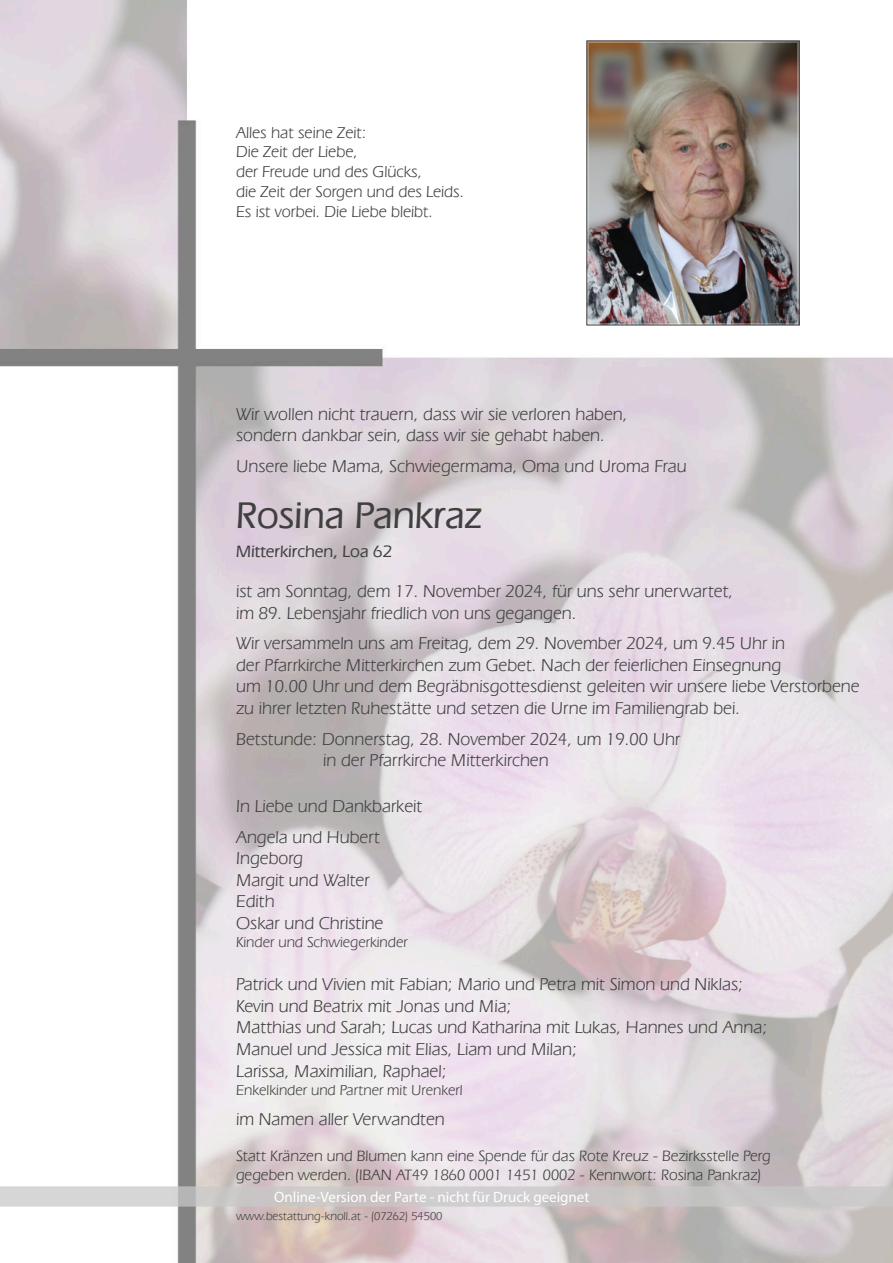
<style>
.page{position:relative;width:893px;height:1263px;background:#fff}
.page>*{position:absolute;margin:0;border:0;box-sizing:border-box;transform-origin:0 0}
.t1{font:500 39px "Eras IT Cby BT";color:#404040}
.t2{font:18px/21.6px "Eras IT Cby BT";color:#404040}
.t3{font:500 17.25px "Eras IT Cby BT";color:#404040}
.t4{font:16.5px/19.8px "Eras IT Cby BT";color:#404040}
.t5{font:15.75px/18.9px "Eras IT Cby BT";color:#404040}
.t6{font:15px "Eras IT Cby BT";color:#404040}
.t7{font:15px "Myriad Pro";color:#fff}
.t8{font:12px "Eras IT Cby BT";color:#404040}
</style>
<div class="page">
<img style="left:0;top:0;width:893px;height:1263px">
<img style="left:0;top:1186px;width:893px;height:20px">
<img style="left:586px;top:41px;width:213px;height:284px">
<p class="t4" style="left:236px;top:123px;width:230px">Alles hat seine Zeit:<br>Die Zeit der Liebe,<br>der Freude und des Glücks,<br>die Zeit der Sorgen und des Leids.<br>Es ist vorbei. Die Liebe bleibt.</p>
<p class="t2" style="left:236px;top:404px;width:393px">Wir wollen nicht trauern, dass wir sie verloren haben, sondern dankbar sein, dass wir sie gehabt haben.</p>
<p class="t2" style="left:236px;top:456px;width:452px">Unsere liebe Mama, Schwiegermama, Oma und Uroma Frau</p>
<h1 class="t1" style="left:236px;top:498px;width:247px">Rosina Pankraz</h1>
<p class="t3" style="left:236px;top:544px;width:158px">Mitterkirchen, Loa 62</p>
<p class="t2" style="left:236px;top:582px;width:499px">ist am Sonntag, dem 17. November 2024, für uns sehr unerwartet, im 89. Lebensjahr friedlich von uns gegangen.</p>
<p class="t2" style="left:236px;top:634px;width:625px">Wir versammeln uns am Freitag, dem 29. November 2024, um 9.45 Uhr in<br>der Pfarrkirche Mitterkirchen zum Gebet. Nach der feierlichen Einsegnung<br>um 10.00 Uhr und dem Begräbnisgottesdienst geleiten wir unsere liebe Verstorbene zu ihrer letzten Ruhestätte und setzen die Urne im Familiengrab bei.</p>
<p class="t2" style="left:323px;top:729px;width:358px;text-indent:-87px">Betstunde: Donnerstag, 28. November 2024, um 19.00 Uhr in der Pfarrkirche Mitterkirchen</p>
<p class="t2" style="left:236px;top:792px;width:188px;line-height:30.6px">In Liebe und Dankbarkeit<br>Angela und Hubert</p>
<p class="t2" style="left:236px;top:849px;width:149px">Ingeborg<br>Margit und Walter<br>Edith<br>Oskar und Christine</p>
<p class="t6" style="left:236px;top:936px;width:173px">Kinder und Schwiegerkinder</p>
<p class="t2" style="left:236px;top:975px;width:533px">Patrick und Vivien mit Fabian; Mario und Petra mit Simon und Niklas; Kevin und Beatrix mit Jonas und Mia;<br>Matthias und Sarah; Lucas und Katharina mit Lukas, Hannes und Anna; Manuel und Jessica mit Elias, Liam und Milan;<br>Larissa, Maximilian, Raphael;</p>
<p class="t6" style="left:236px;top:1083px;width:228px">Enkelkinder und Partner mit Urenkerl</p>
<p class="t2" style="left:236px;top:1110px;width:210px">im Namen aller Verwandten</p>
<p class="t5" style="left:236px;top:1147px;width:536px">Statt Kränzen und Blumen kann eine Spende für das Rote Kreuz - Bezirksstelle Perg gegeben werden. (IBAN AT49 1860 0001 1451 0002 - Kennwort: Rosina Pankraz)</p>
<p class="t7" style="left:274px;top:1190px;width:317px">Online-Version der Parte - nicht für Druck geeignet</p>
<p class="t8" style="left:236px;top:1211px;width:208px">www.bestattung-knoll.at - (07262) 54500</p>
</div>
